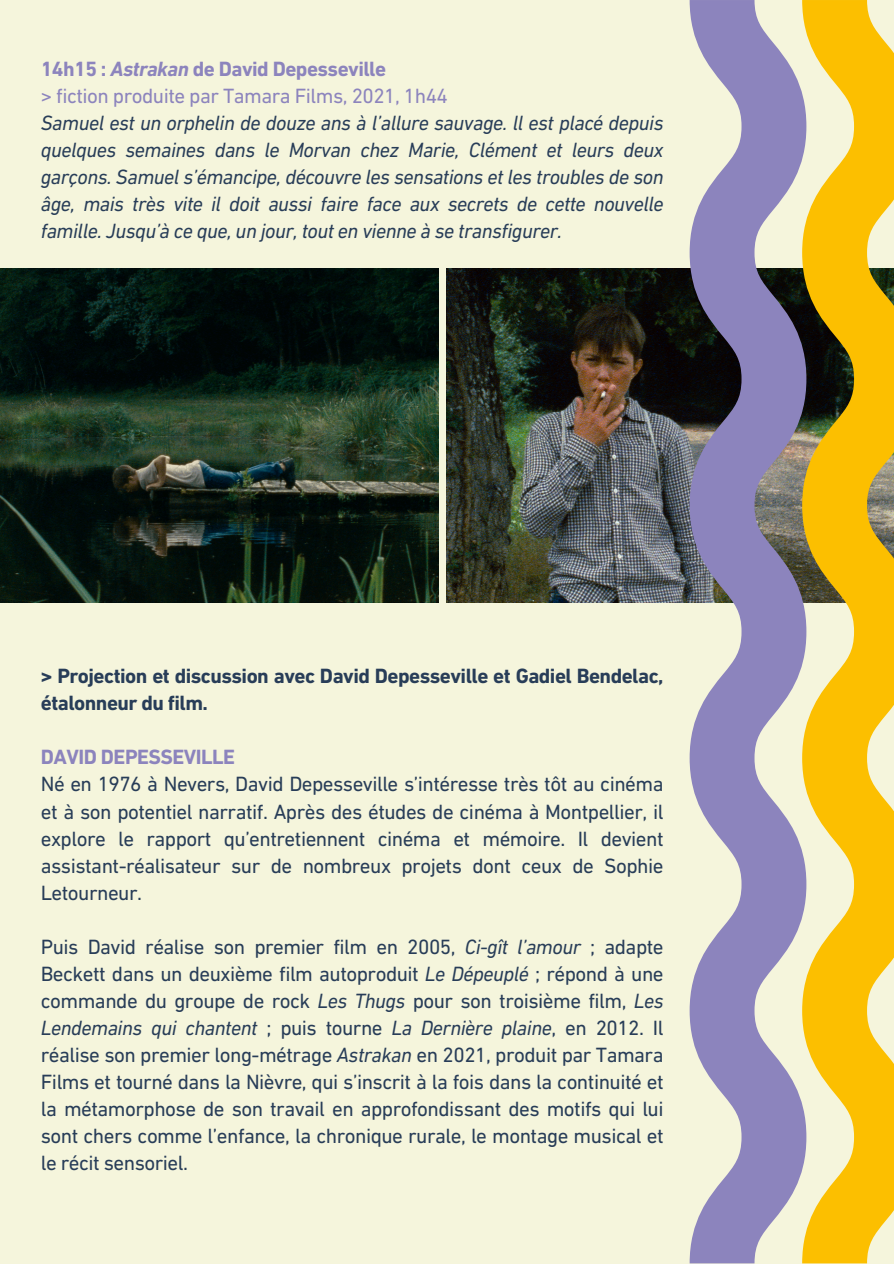
<style>
.page{position:relative;width:894px;height:1264px;background:#fff}
.page>*{position:absolute;margin:0;border:0;box-sizing:border-box;transform-origin:0 0}
.t1{font:21px/27px "DIN Next LT Pro";letter-spacing:-.025em;color:#283d58;text-align:justify}
.t2{font:italic 21px/27px "DIN Next LT Pro";letter-spacing:-.025em;color:#283d58;text-align:justify}
.t3{font:700 21px/27px "DIN Next LT Pro";letter-spacing:-.025em;color:#283d58}
.t4{font:700 21px "DIN Next LT Pro";letter-spacing:-.025em;color:#8c84bd}
.t5{font:21px "DIN Next LT Pro";letter-spacing:-.025em;color:#8c84bd}
.s1{font-style:italic}
</style>
<div class="page">
<div style="left:0;top:0;width:893px;height:1263px;background:#f5f5dc"></div>
<img style="left:0;top:268px;width:438px;height:334px">
<img style="left:446px;top:268px;width:243px;height:334px">
<svg style="left:689px;top:0;width:112px;height:1263px;fill:#8c84bd"></svg>
<svg style="left:801px;top:0;width:92px;height:1263px;fill:#fcbf00"></svg>
<p class="t4" style="left:41px;top:60px;width:347px">14h15 : <span class="s1">Astrakan</span> de David Depesseville</p>
<p class="t5" style="left:41px;top:87px;width:408px">&gt; fiction produite par Tamara Films, 2021, 1h44</p>
<p class="t2" style="left:41px;top:111px;width:624px">Samuel est un orphelin de douze ans à l’allure sauvage. ll est placé depuis quelques semaines dans le Morvan chez Marie, Clément et leurs deux garçons. Samuel s’émancipe, découvre les sensations et les troubles de son âge, mais très vite il doit aussi faire face aux secrets de cette nouvelle famille. Jusqu’à ce que, un jour, tout en vienne à se transfigurer.</p>
<p class="t3" style="left:41px;top:664px;width:624px">&gt; Projection et discussion avec David Depesseville et Gadiel Bendelac, étalonneur du film.</p>
<p class="t4" style="left:41px;top:748px;width:196px">DAVID DEPESSEVILLE</p>
<p class="t1" style="left:41px;top:772px;width:624px">Né en 1976 à Nevers, David Depesseville s’intéresse très tôt au cinéma et à son potentiel narratif. Après des études de cinéma à Montpellier, il explore le rapport qu’entretiennent cinéma et mémoire. Il devient assistant-réalisateur sur de nombreux projets dont ceux de Sophie Letourneur.</p>
<p class="t1" style="left:41px;top:934px;width:624px">Puis David réalise son premier film en 2005, <span class="s1">Ci-gît l’amour</span> ; adapte Beckett dans un deuxième film autoproduit <span class="s1">Le Dépeuplé</span> ; répond à une commande du groupe de rock <span class="s1">Les Thugs</span> pour son troisième film, <span class="s1">Les Lendemains qui chantent</span> ; puis tourne <span class="s1">La Dernière plaine</span>, en 2012. Il réalise son premier long-métrage <span class="s1">Astrakan</span> en 2021, produit par Tamara Films et tourné dans la Nièvre, qui s’inscrit à la fois dans la continuité et la métamorphose de son travail en approfondissant des motifs qui lui sont chers comme l’enfance, la chronique rurale, le montage musical et le récit sensoriel.</p>
</div>
